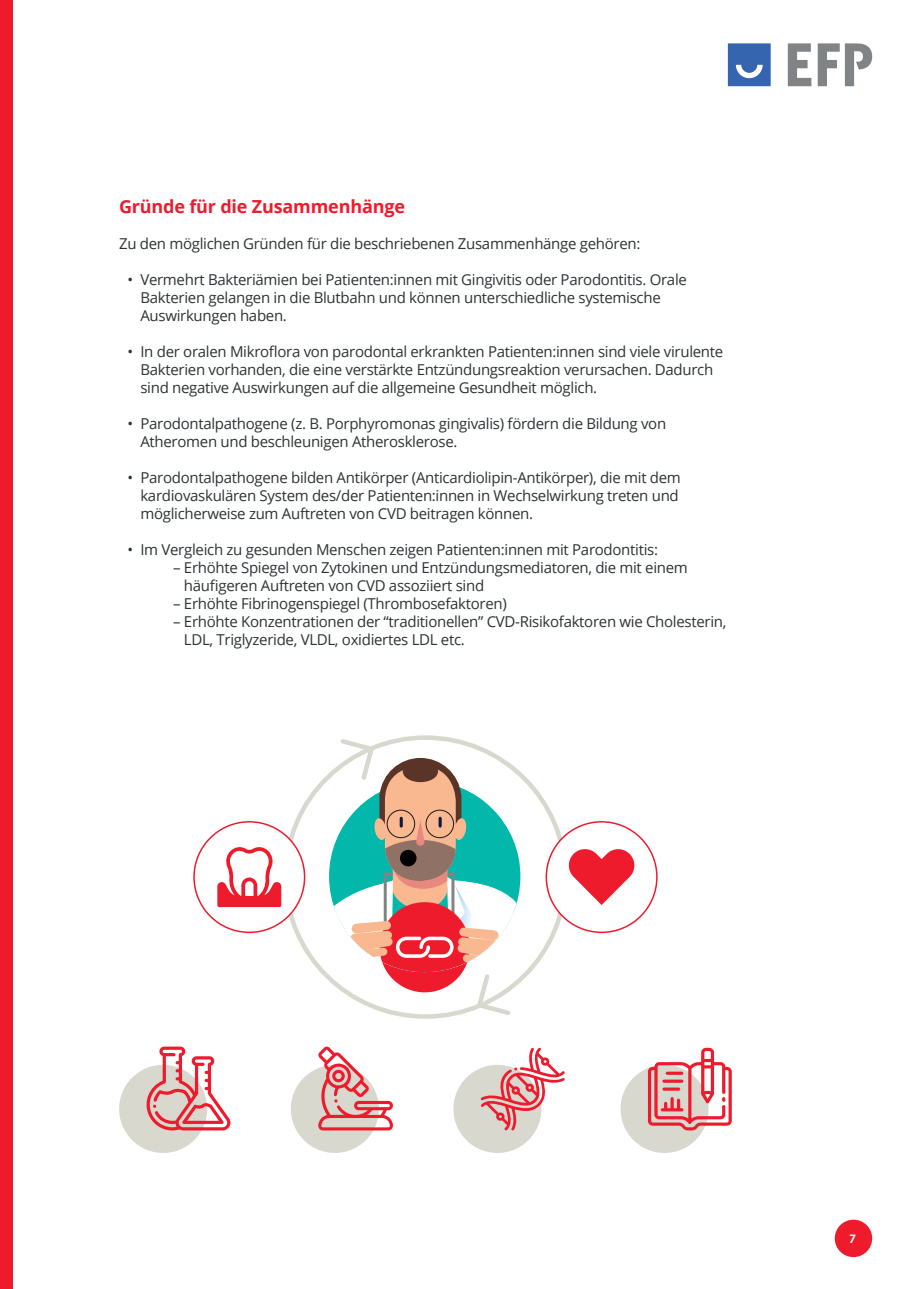
<style>
.page{position:relative;width:919px;height:1289px;background:#fff}
.page>*{position:absolute;margin:0;border:0;box-sizing:border-box;transform-origin:0 0}
.t1{font:700 18px "Open Sans";letter-spacing:-.01em;color:#ee1b2d}
.t2{font:15px/18px "Open Sans";letter-spacing:-.02em;color:#2c3235}
.t3{font:700 12px "Brown";color:#fff}
</style>
<div class="page">
<div style="left:834px;top:1219px;width:38px;height:37px;background:#ee1b2d;border-radius:50%"></div>
<svg style="left:727px;top:43px;width:43px;height:43px;background:#4f78b9"></svg>
<svg style="left:787px;top:43px;width:24px;height:43px"></svg>
<svg style="left:817px;top:43px;width:55px;height:43px"></svg>
<div style="left:0;top:0;width:13px;height:1288px;background:#ee1b2d"></div>
<div style="left:620px;top:1064px;width:88px;height:88px;background:#d8d8cf;border-radius:50%"></div>
<svg style="left:648px;top:1047px;width:83px;height:83px"></svg>
<hr style="left:665px;top:1071px;width:18px;height:3px;background:#ee1b2d;border-radius:2px">
<hr style="left:662px;top:1079px;width:21px;height:3px;background:#ee1b2d;border-radius:2px">
<hr style="left:662px;top:1087px;width:18px;height:3px;background:#ee1b2d;border-radius:2px">
<div style="left:453px;top:1064px;width:88px;height:88px;background:#d8d8cf;border-radius:50%"></div>
<svg style="left:480px;top:1047px;width:85px;height:83px"></svg>
<div style="left:119px;top:1064px;width:88px;height:88px;background:#d8d8cf;border-radius:50%"></div>
<svg style="left:143px;top:1046px;width:87px;height:84px"></svg>
<div style="left:291px;top:1064px;width:88px;height:88px;background:#d8d8cf;border-radius:50%"></div>
<svg style="left:318px;top:1046px;width:75px;height:84px"></svg>
<div style="left:193px;top:821px;width:112px;height:112px;border:2px solid #ee1b2d;border-radius:50%"></div>
<svg style="left:217px;top:847px;width:64px;height:60px"></svg>
<div style="left:545px;top:821px;width:112px;height:112px;border:2px solid #ee1b2d;border-radius:50%"></div>
<svg style="left:568px;top:849px;width:67px;height:56px"></svg>
<svg style="left:329px;top:735px;width:191px;height:283px"></svg>
<p class="t1" style="left:119px;top:193px;width:287px">Gründe für die Zusammenhänge</p>
<p class="t2" style="left:119px;top:234px;width:523px">Zu den möglichen Gründen für die beschriebenen Zusammenhänge gehören:</p>
<p class="t2" style="left:140px;top:270px;width:548px;text-indent:-13px">• Vermehrt Bakteriämien bei Patienten:innen mit Gingivitis oder Parodontitis. Orale<br>Bakterien gelangen in die Blutbahn und können unterschiedliche systemische<br>Auswirkungen haben.</p>
<p class="t2" style="left:140px;top:342px;width:584px;text-indent:-13px">• In der oralen Mikroflora von parodontal erkrankten Patienten:innen sind viele virulente<br>Bakterien vorhanden, die eine verstärkte Entzündungsreaktion verursachen. Dadurch sind negative Auswirkungen auf die allgemeine Gesundheit möglich.</p>
<p class="t2" style="left:140px;top:414px;width:527px;text-indent:-13px">• Parodontalpathogene (z. B. Porphyromonas gingivalis) fördern die Bildung von<br>Atheromen und beschleunigen Atherosklerose.</p>
<p class="t2" style="left:140px;top:468px;width:542px;text-indent:-13px">• Parodontalpathogene bilden Antikörper (Anticardiolipin-Antikörper), die mit dem kardiovaskulären System des/der Patienten:innen in Wechselwirkung treten und möglicherweise zum Auftreten von CVD beitragen können.</p>
<p class="t2" style="left:128px;top:540px;width:532px">• Im Vergleich zu gesunden Menschen zeigen Patienten:innen mit Parodontitis:</p>
<p class="t2" style="left:173px;top:558px;width:516px">– Erhöhte Spiegel von Zytokinen und Entzündungsmediatoren, die mit einem</p>
<p class="t2" style="left:184px;top:576px;width:302px">häufigeren Auftreten von CVD assoziiert sind</p>
<p class="t2" style="left:173px;top:594px;width:335px">– Erhöhte Fibrinogenspiegel (Thrombosefaktoren)</p>
<p class="t2" style="left:184px;top:612px;width:544px;text-indent:-11px">– Erhöhte Konzentrationen der “traditionellen” CVD-Risikofaktoren wie Cholesterin,<br>LDL, Triglyzeride, VLDL, oxidiertes LDL etc.</p>
<p class="t3" style="left:849px;top:1228px;width:8px">7</p>
</div>
